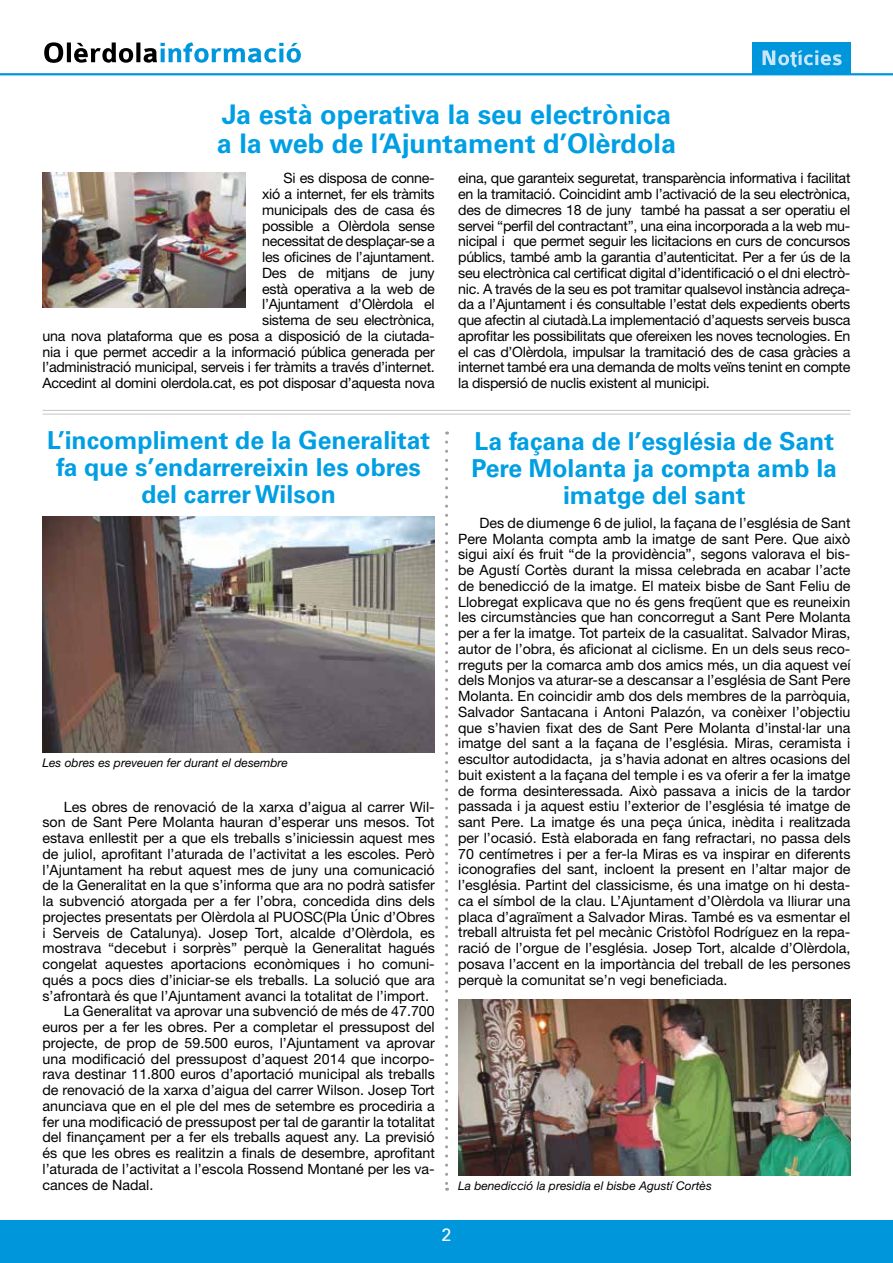
<style>
.page{position:relative;width:893px;height:1263px;background:#fff}
.page>*{position:absolute;margin:0;border:0;box-sizing:border-box;transform-origin:0 0}
.t1{font:700 27px/28.5px "Univers";color:#009fe3}
.t2{font:700 24.75px/27px "Univers";color:#009fe3;text-align:center}
.t3{font:18px "Univers";color:#fff}
.t4{font:14.25px/15.8px "Helvetica Neue";color:#000;text-align:justify}
.t5{font:italic 12px "Helvetica Neue";color:#000}
</style>
<div class="page">
<div style="left:0;top:1220px;width:893px;height:43px;background:#0096dc"></div>
<svg style="left:44px;top:42px;width:257px;height:21px"></svg>
<hr style="left:0;top:73px;width:893px;height:2px;background:#0096dc">
<div style="left:752px;top:43px;width:98px;height:31px;background:#0096dc"></div>
<svg style="left:762px;top:50px;width:80px;height:17px"></svg>
<hr style="left:43px;top:410px;width:807px;height:1px;background:#c6c6c6">
<hr style="left:43px;top:414px;width:807px;height:1px;background:#c6c6c6">
<img style="left:43px;top:517px;width:392px;height:236px">
<svg style="left:445px;top:442px;width:3px;height:749px"></svg>
<img style="left:458px;top:999px;width:392px;height:176px">
<img style="left:43px;top:172px;width:202px;height:135px">
<h1 class="t1" style="left:217px;top:101px;width:461px">Ja està operativa la seu electrònica a la web de l’Ajuntament d’Olèrdola</h1>
<p class="t4" style="left:262px;top:170px;width:174px;text-indent:21px">Si es disposa de conne&shy;xió a internet, fer els tràmits municipals des de casa és possible a Olèrdola sense necessitat de desplaçar-se a les oficines de l’ajuntament.<br>Des de mitjans de juny està operativa a la web de l’Ajuntament d’Olèrdola el sistema de seu electrònica,</p>
<p class="t4" style="left:458px;top:170px;width:394px">eina, que garanteix seguretat, transparència informativa i facilitat en la tramitació. Coincidint amb l’activació de la seu electrònica, des de dimecres 18 de juny també ha passat a ser operatiu el servei “perfil del contractant”, una eina incorporada a la web mu&shy;nicipal i que permet seguir les licitacions en curs de concursos públics, també amb la garantia d’autenticitat. Per a fer ús de la seu electrònica cal certificat digital d’identificació o el dni electrò&shy;nic. A través de la seu es pot tramitar qualsevol instància adreça&shy;da a l’Ajuntament i és consultable l’estat dels expedients oberts que afectin al ciutadà.La implementació d’aquests serveis busca aprofitar les possibilitats que ofereixen les noves tecnologies. En el cas d’Olèrdola, impulsar la tramitació des de casa gràcies a internet també era una demanda de molts veïns tenint en compte la dispersió de nuclis existent al municipi.</p>
<p class="t4" style="left:43px;top:328px;width:394px">una nova plataforma que es posa a disposició de la ciutada&shy;nia i que permet accedir a la informació pública generada per l’administració municipal, serveis i fer tràmits a través d’internet.<br>Accedint al domini olerdola.cat, es pot disposar d’aquesta nova</p>
<h2 class="t2" style="left:47px;top:427px;width:384px">L’incompliment de la Generalitat fa que s’endarrereixin les obres del carrer Wilson</h2>
<p class="t5" style="left:43px;top:756px;width:247px">Les obres es preveuen fer durant el desembre</p>
<p class="t4" style="left:64px;top:798px;width:372px">Les obres de renovació de la xarxa d’aigua al carrer Wil-</p>
<p class="t4" style="left:43px;top:814px;width:394px">son de Sant Pere Molanta hauran d’esperar uns mesos. Tot</p>
<p class="t4" style="left:43px;top:830px;width:394px">estava enllestit per a que els treballs s’iniciessin aquest mes</p>
<p class="t4" style="left:43px;top:846px;width:394px">de juliol, aprofitant l’aturada de l’activitat a les escoles. Però</p>
<p class="t4" style="left:43px;top:861px;width:394px">l’Ajuntament ha rebut aquest mes de juny una comunicació</p>
<p class="t4" style="left:43px;top:877px;width:394px">de la Generalitat en la que s’informa que ara no podrà satisfer</p>
<p class="t4" style="left:43px;top:893px;width:394px">la subvenció atorgada per a fer l’obra, concedida dins dels</p>
<p class="t4" style="left:43px;top:909px;width:394px">projectes presentats per Olèrdola al PUOSC(Pla Únic d’Obres</p>
<p class="t4" style="left:43px;top:924px;width:394px">i Serveis de Catalunya). Josep Tort, alcalde d’Olèrdola, es</p>
<p class="t4" style="left:43px;top:940px;width:394px">mostrava “decebut i sorprès” perquè la Generalitat hagués</p>
<p class="t4" style="left:43px;top:956px;width:394px">congelat aquestes aportacions econòmiques i ho comuni-</p>
<p class="t4" style="left:43px;top:972px;width:394px">qués a pocs dies d’iniciar-se els treballs. La solució que ara</p>
<p class="t4" style="left:43px;top:987px;width:388px">s’afrontarà és que l’Ajuntament avanci la totalitat de l’import.</p>
<p class="t4" style="left:64px;top:1003px;width:373px">La Generalitat va aprovar una subvenció de més de 47.700</p>
<p class="t4" style="left:43px;top:1019px;width:394px">euros per a fer les obres. Per a completar el pressupost del</p>
<p class="t4" style="left:43px;top:1035px;width:394px">projecte, de prop de 59.500 euros, l’Ajuntament va aprovar</p>
<p class="t4" style="left:43px;top:1050px;width:394px">una modificació del pressupost d’aquest 2014 que incorpo-</p>
<p class="t4" style="left:43px;top:1066px;width:394px">rava destinar 11.800 euros d’aportació municipal als treballs</p>
<p class="t4" style="left:43px;top:1082px;width:394px">de renovació de la xarxa d’aigua del carrer Wilson. Josep Tort</p>
<p class="t4" style="left:43px;top:1098px;width:394px">anunciava que en el ple del mes de setembre es procediria a</p>
<p class="t4" style="left:43px;top:1113px;width:394px">fer una modificació de pressupost per tal de garantir la totalitat</p>
<p class="t4" style="left:43px;top:1129px;width:394px">del finançament per a fer els treballs aquest any. La previsió</p>
<p class="t4" style="left:43px;top:1145px;width:394px">és que les obres es realitzin a finals de desembre, aprofitant</p>
<p class="t4" style="left:43px;top:1161px;width:394px">l’aturada de l’activitat a l’escola Rossend Montané per les va-</p>
<p class="t4" style="left:43px;top:1176px;width:112px">cances de Nadal.</p>
<h2 class="t2" style="left:472px;top:428px;width:367px">La façana de l’església de Sant<br>Pere Molanta ja compta amb la imatge del sant</h2>
<p class="t4" style="left:458px;top:515px;width:394px;text-indent:21px">Des de diumenge 6 de juliol, la façana de l’església de Sant Pere Molanta compta amb la imatge de sant Pere. Que això sigui així és fruit “de la providència”, segons valorava el bis&shy;be Agustí Cortès durant la missa celebrada en acabar l’acte de benedicció de la imatge. El mateix bisbe de Sant Feliu de Llobregat explicava que no és gens freqüent que es reuneixin les circumstàncies que han concorregut a Sant Pere Molanta per a fer la imatge. Tot parteix de la casualitat. Salvador Miras, autor de l’obra, és aficionat al ciclisme. En un dels seus reco&shy;rreguts per la comarca amb dos amics més, un dia aquest veí dels Monjos va aturar-se a descansar a l’església de Sant Pere Molanta. En coincidir amb dos dels membres de la parròquia, Salvador Santacana i Antoni Palazón, va conèixer l’objectiu que s’havien fixat des de Sant Pere Molanta d’instal·lar una imatge del sant a la façana de l’església. Miras, ceramista i escultor autodidacta, ja s’havia adonat en altres ocasions del buit existent a la façana del temple i es va oferir a fer la imatge de forma desinteressada. Això passava a inicis de la tardor passada i ja aquest estiu l’exterior de l’església té imatge de sant Pere. La imatge és una peça única, inèdita i realitzada per l’ocasió. Està elaborada en fang refractari, no passa dels 70 centímetres i per a fer-la Miras es va inspirar en diferents iconografies del sant, incloent la present en l’altar major de l’església. Partint del classicisme, és una imatge on hi desta&shy;ca el símbol de la clau. L’Ajuntament d’Olèrdola va lliurar una placa d’agraïment a Salvador Miras. També es va esmentar el treball altruista fet pel mecànic Cristòfol Rodríguez en la repa&shy;ració de l’orgue de l’església. Josep Tort, alcalde d’Olèrdola, posava l’accent en la importància del treball de les persones perquè la comunitat se’n vegi beneficiada.</p>
<p class="t5" style="left:458px;top:1178px;width:255px">La benedicció la presidia el bisbe Agustí Cortès</p>
<p class="t3" style="left:441px;top:1224px;width:12px">2</p>
</div>
